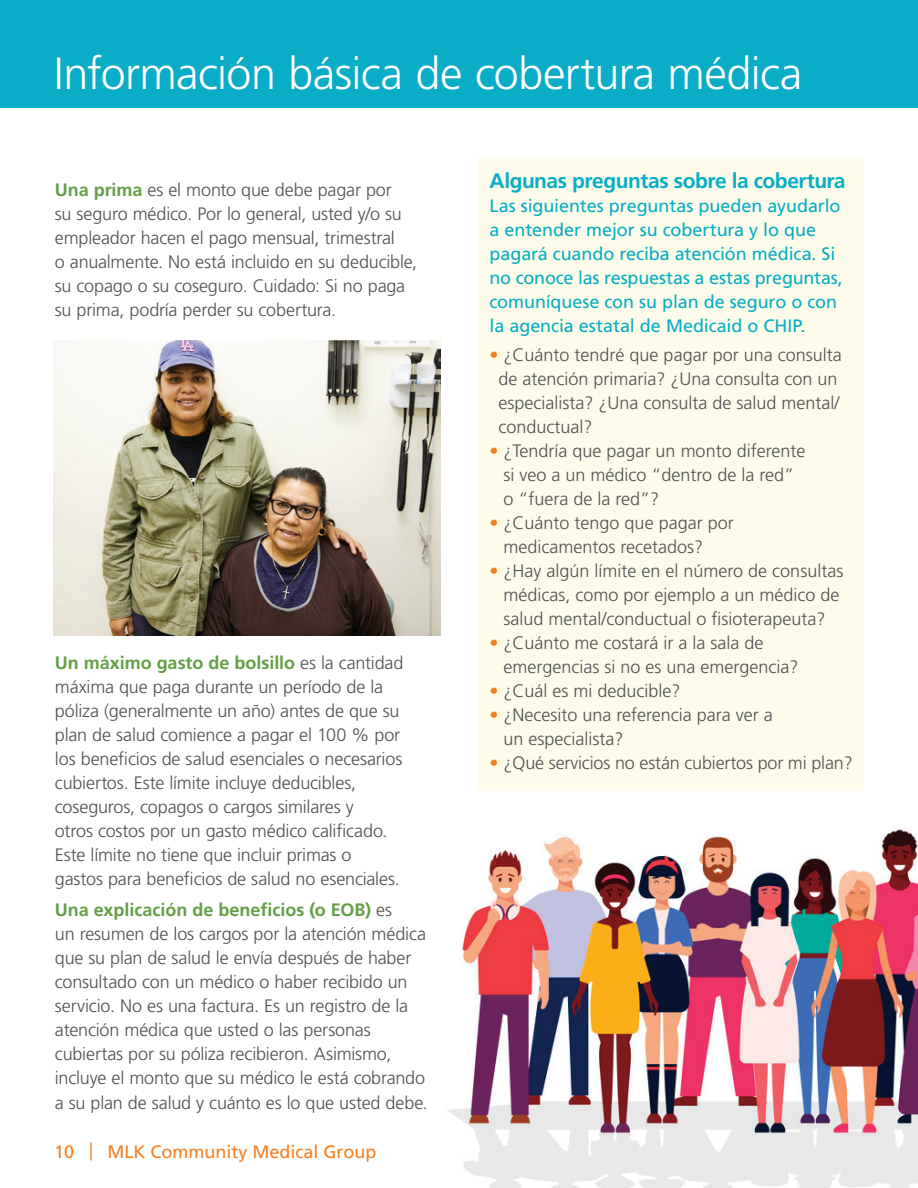
<style>
.page{position:relative;width:918px;height:1188px;background:#fff}
.page>*{position:absolute;margin:0;border:0;box-sizing:border-box;transform-origin:0 0}
.t1{font:300 45px "Frutiger";letter-spacing:-.015em;color:#fff}
.t2{font:700 21px "Frutiger";letter-spacing:-.025em;color:#09adc7}
.t3{font:300 18px/24px "Frutiger";letter-spacing:-.005em;color:#505052}
.t4{font:18px/24px "Frutiger";letter-spacing:-.005em;color:#09adc7}
.t5{font:18px "Frutiger";color:#f57f21}
.s1{font-weight:700;color:#63a044}
.s2{font-stretch:condensed}
.s3{color:#f57f21}
</style>
<div class="page">
<img style="left:448px;top:829px;width:470px;height:359px">
<div style="left:0;top:0;width:918px;height:108px;background:#09adc7"></div>
<div style="left:478px;top:157px;width:386px;height:633px;background:#fdfbea"></div>
<img style="left:54px;top:340px;width:386px;height:295px">
<h1 class="t1" style="left:54px;top:48px;width:750px">Información básica de cobertura médica</h1>
<p class="t3" style="left:55px;top:178px;width:364px"><span class="s1">Una prima</span> es el monto que debe pagar por<br>su seguro médico. Por lo general, usted y/o su empleador hacen el pago mensual, trimestral<br>o anualmente. No está incluido en su deducible, su copago o su coseguro. Cuidado: Si no paga su prima, podría perder su cobertura.</p>
<p class="t3" style="left:55px;top:651px;width:350px"><span class="s1">Un máximo gasto de bolsillo</span> es la cantidad máxima que paga durante un período de la póliza (generalmente un año) antes de que su plan de salud comience a pagar el 100 % por los beneficios de salud esenciales o necesarios cubiertos. Este límite incluye deducibles, coseguros, copagos o cargos similares y<br>otros costos por un gasto médico calificado.<br>Este límite no tiene que incluir primas o gastos para beneficios de salud no esenciales.</p>
<p class="t3" style="left:55px;top:897px;width:374px"><span class="s1">Una explicación de beneficios (o EOB)</span> es<br>un resumen de los cargos por la atención médica que su plan de salud le envía después de haber consultado con un médico o haber recibido un servicio. No es una factura. Es un registro de la atención médica que usted o las personas cubiertas por su póliza recibieron. Asimismo, incluye el monto que su médico le está cobrando a su plan de salud y cuánto es lo que usted debe.</p>
<p class="t5" style="left:54px;top:1141px;width:324px">10 <span class="s2">|</span> MLK Community Medical Group</p>
<p class="t2" style="left:490px;top:169px;width:358px">Algunas preguntas sobre la cobertura</p>
<p class="t4" style="left:490px;top:194px;width:355px">Las siguientes preguntas pueden ayudarlo a entender mejor su cobertura y lo que pagará cuando reciba atención médica. Si no conoce las respuestas a estas preguntas, comuníquese con su plan de seguro o con la agencia estatal de Medicaid o CHIP.</p>
<p class="t3" style="left:499px;top:342px;width:345px;text-indent:-9px"><span class="s3">•</span> ¿Cuánto tendré que pagar por una consulta de atención primaria? ¿Una consulta con un especialista? ¿Una consulta de salud mental/ conductual?</p>
<p class="t3" style="left:504px;top:438px;width:303px;text-indent:-14px"><span class="s3">•</span> ¿Tendría que pagar un monto diferente si veo a un médico “dentro de la red” o “fuera de la red”?</p>
<p class="t3" style="left:504px;top:510px;width:232px;text-indent:-14px"><span class="s3">•</span> ¿Cuánto tengo que pagar por medicamentos recetados?</p>
<p class="t3" style="left:490px;top:558px;width:355px;text-align:center"><span class="s3">•</span> ¿Hay algún límite en el número de consultas médicas, como por ejemplo a un médico de salud mental/conductual o fisioterapeuta?</p>
<p class="t3" style="left:504px;top:630px;width:297px;text-indent:-14px"><span class="s3">•</span> ¿Cuánto me costará ir a la sala de emergencias si no es una emergencia?</p>
<p class="t3" style="left:490px;top:678px;width:193px"><span class="s3">•</span> ¿Cuál es mi deducible?</p>
<p class="t3" style="left:504px;top:702px;width:271px;text-indent:-14px"><span class="s3">•</span> ¿Necesito una referencia para ver a un especialista?</p>
<p class="t3" style="left:490px;top:750px;width:365px"><span class="s3">•</span> ¿Qué servicios no están cubiertos por mi plan?</p>
</div>
